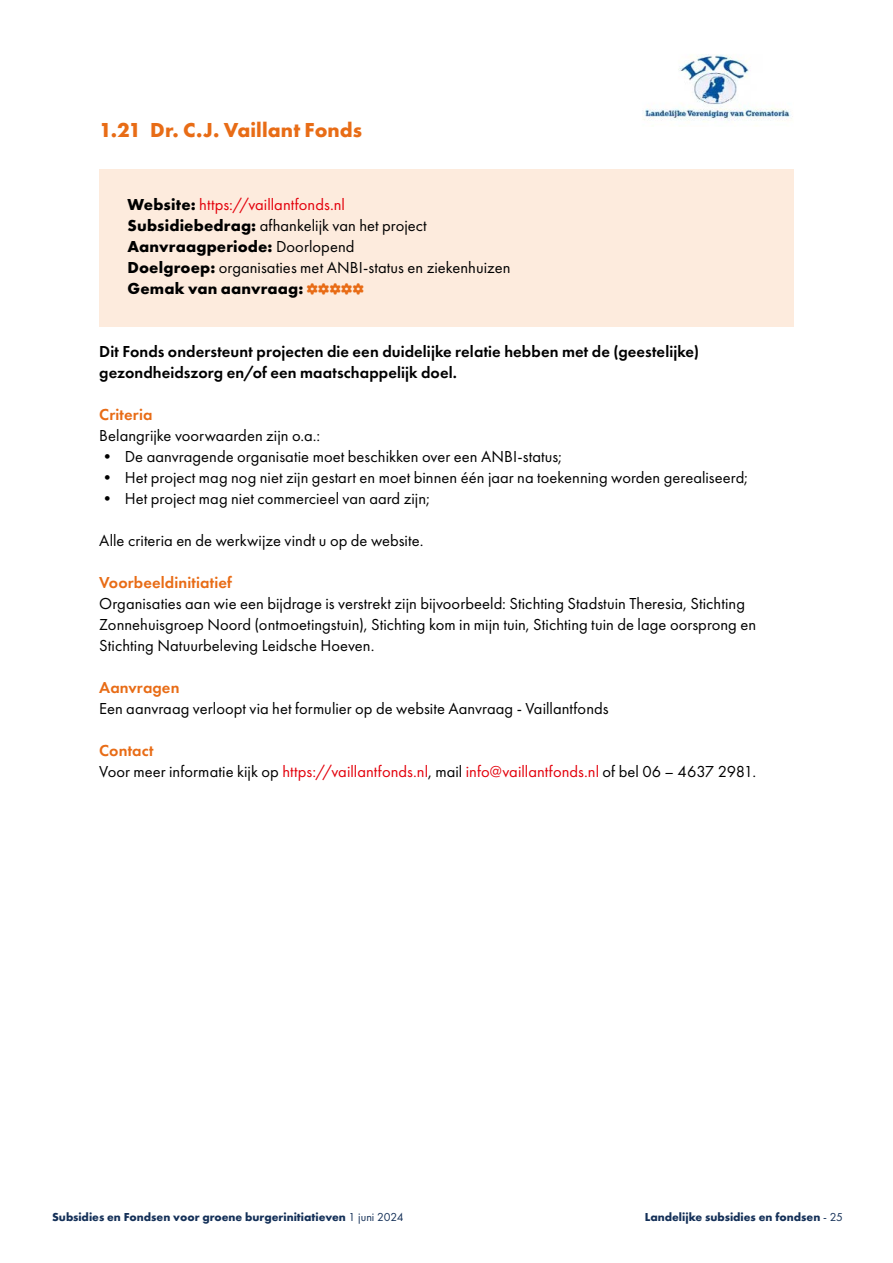
<style>
.page{position:relative;width:893px;height:1263px;background:#fff}
.page>*{position:absolute;margin:0;border:0;box-sizing:border-box;transform-origin:0 0}
.t1{font:700 21px "Futura PT";letter-spacing:.005em;color:#e86c16}
.Platte_tekst_-_11_14_pt{font:16.5px/21px "Futura PT";letter-spacing:.005em;color:#000}
.Platte_tekst_-_11_14_pt-2{font:600 16.5px/21px "Futura PT";letter-spacing:.005em;color:#000}
.Kadertekst_oranje_-_11_14pt{font:16.5px "Futura PT";letter-spacing:.005em;color:#000}
.Kadertekst_oranje_-_11_14pt-2{font:700 16.5px "Futura PT";letter-spacing:.01em;color:#000}
.Subkop_3_oranje_-_Demi_ZN{font:600 16.5px "Futura PT";letter-spacing:.005em;color:#e86c16}
.Kadertekst_oranje_-_11_14pt-3{font:16.5px "Futura PT";letter-spacing:.005em;color:#e3000b}
.t2{font:700 12px "Futura PT";color:#143058}
.s1{font-weight:700;color:#000}
.s2{font-weight:700}
.s3{font-weight:400}
.s4{color:#e3000b}
</style>
<div class="page">
<div style="left:99px;top:169px;width:695px;height:73px;background:#fdebdd"></div>
<div style="left:99px;top:232px;width:695px;height:73px;background:#fdebdd"></div>
<div style="left:99px;top:251px;width:695px;height:75px;background:#fdebdd"></div>
<img style="left:643px;top:54px;width:148px;height:68px">
<p class="t1" style="left:99px;top:116px;width:264px">1.21 Dr. C.J. Vaillant Fonds</p>
<p class="Kadertekst_oranje_-_11_14pt-3" style="left:128px;top:195px;width:219px"><span class="s1">Website:</span> https://vaillantfonds.nl</p>
<p class="Kadertekst_oranje_-_11_14pt" style="left:128px;top:216px;width:301px"><span class="s2">Subsidiebedrag:</span> afhankelijk van het project</p>
<p class="Kadertekst_oranje_-_11_14pt-2" style="left:128px;top:236px;width:228px">Aanvraagperiode: <span class="s3">Doorlopend</span></p>
<p class="Kadertekst_oranje_-_11_14pt" style="left:128px;top:258px;width:384px"><span class="s2">Doelgroep:</span> organisaties met ANBI-status en ziekenhuizen</p>
<p class="Kadertekst_oranje_-_11_14pt-2" style="left:128px;top:278px;width:177px">Gemak van aanvraag:</p>
<p class="Platte_tekst_-_11_14_pt-2" style="left:99px;top:341px;width:601px">Dit Fonds ondersteunt projecten die een duidelijke relatie hebben met de (geestelijke) gezondheidszorg en/of een maatschappelijk doel.</p>
<p class="Subkop_3_oranje_-_Demi_ZN" style="left:99px;top:404px;width:55px">Criteria</p>
<p class="Platte_tekst_-_11_14_pt" style="left:99px;top:425px;width:222px">Belangrijke voorwaarden zijn o.a.:</p>
<p class="Platte_tekst_-_11_14_pt" style="left:99px;top:446px;width:464px">• De aanvragende organisatie moet beschikken over een ANBI-status;</p>
<p class="Platte_tekst_-_11_14_pt" style="left:99px;top:467px;width:650px">• Het project mag nog niet zijn gestart en moet binnen één jaar na toekenning worden gerealiseerd;</p>
<p class="Platte_tekst_-_11_14_pt" style="left:99px;top:488px;width:332px">• Het project mag niet commercieel van aard zijn;</p>
<p class="Platte_tekst_-_11_14_pt" style="left:99px;top:530px;width:326px">Alle criteria en de werkwijze vindt u op de website.</p>
<p class="Subkop_3_oranje_-_Demi_ZN" style="left:99px;top:572px;width:134px">Voorbeeldinitiatief</p>
<p class="Platte_tekst_-_11_14_pt" style="left:99px;top:593px;width:658px">Organisaties aan wie een bijdrage is verstrekt zijn bijvoorbeeld: Stichting Stadstuin Theresia, Stichting<br>Zonnehuisgroep Noord (ontmoetingstuin), Stichting kom in mijn tuin, Stichting tuin de lage oorsprong en<br>Stichting Natuurbeleving Leidsche Hoeven.</p>
<p class="Subkop_3_oranje_-_Demi_ZN" style="left:99px;top:677px;width:82px">Aanvragen</p>
<p class="Platte_tekst_-_11_14_pt" style="left:99px;top:698px;width:511px">Een aanvraag verloopt via het formulier op de website Aanvraag - Vaillantfonds</p>
<p class="Subkop_3_oranje_-_Demi_ZN" style="left:99px;top:740px;width:56px">Contact</p>
<p class="Platte_tekst_-_11_14_pt" style="left:99px;top:761px;width:658px">Voor meer informatie kijk op <span class="s4">https://vaillantfonds.nl</span>, mail <span class="s4">info@vaillantfonds.nl</span> of bel 06 – 4637 2981.</p>
<p class="t2" style="left:52px;top:1209px;width:353px">Subsidies en Fondsen voor groene burgerinitiatieven <span class="s3">1 juni 2024</span></p>
<p class="t2" style="left:645px;top:1209px;width:200px">Landelijke subsidies en fondsen <span class="s3">- 25</span></p>
</div>
